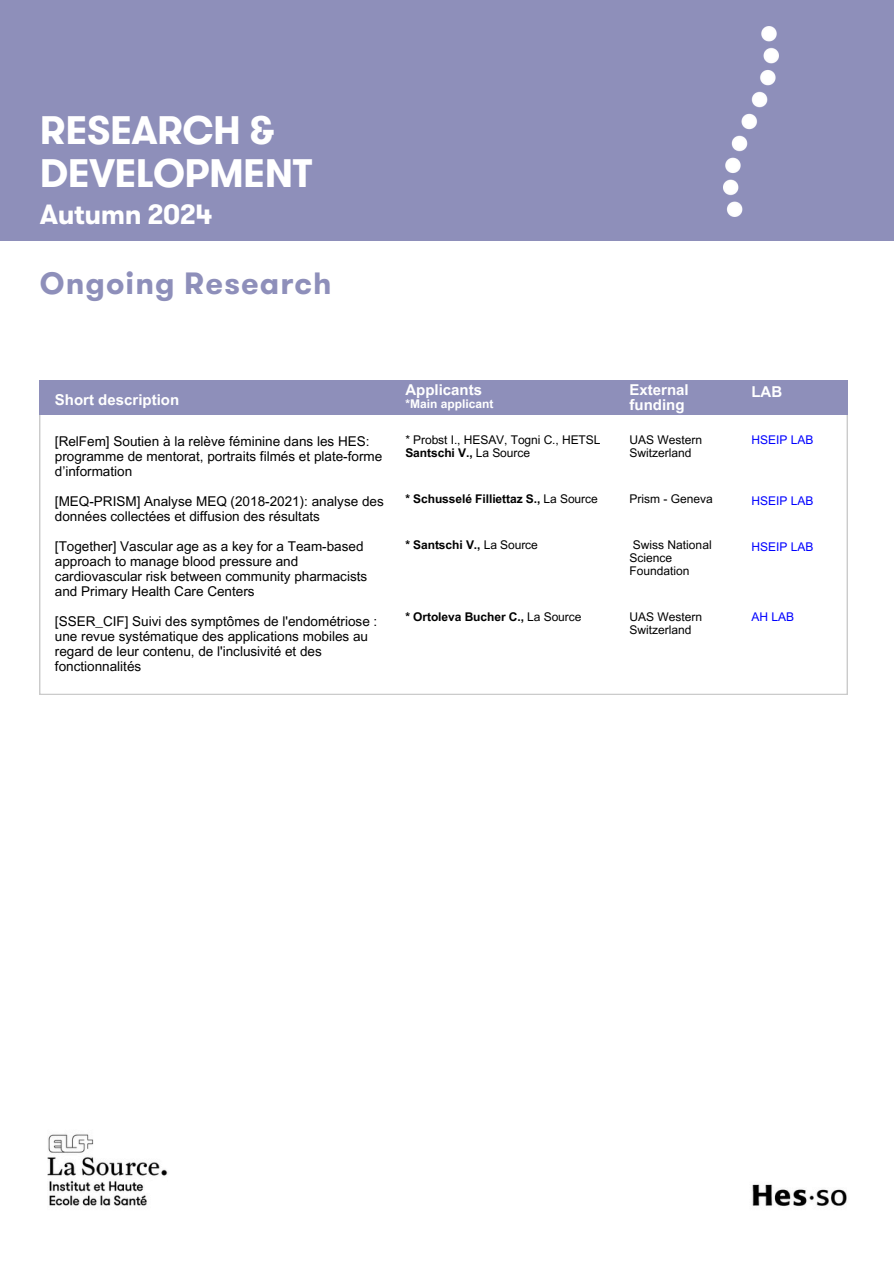
<style>
.page{position:relative;width:894px;height:1264px;background:#fff}
.page>*{position:absolute;margin:0;border:0;box-sizing:border-box;transform-origin:0 0}
.t1{font:700 39.75px/42.8px "GT Walsheim";letter-spacing:-.015em;color:#fff}
.t2{font:700 30.75px "GT Walsheim";letter-spacing:.035em;color:#8e8fba}
.t3{font:700 27.75px "GT Walsheim";letter-spacing:-.015em;color:#fff}
.t4{font:700 15px/14.7px "Arial MT Pro";color:#fff}
.t5{font:13.5px/15px "Arial MT Pro";color:#000}
.t6{font:12px/13px "Arial MT Pro";color:#000}
.t7{font:700 12px "Arial MT Pro";letter-spacing:-.005em;color:#000}
.t8{font:12px "Arial MT Pro";color:#00f}
.t9{font:700 12px "Arial MT Pro";color:#fff}
.s1{font-weight:700}
.s2{font-weight:400}
</style>
<div class="page">
<img style="left:47px;top:1134px;width:800px;height:73px">
<div style="left:0;top:0;width:893px;height:240px;background:#8e8fba"></div>
<svg style="left:39px;top:415px;width:808px;height:280px"></svg>
<div style="left:39px;top:381px;width:808px;height:34px;background:#8e8fba"></div>
<img style="left:723px;top:27px;width:55px;height:190px">
<p class="t1" style="left:40px;top:112px;width:274px">RESEARCH &amp;<br>DEVELOPMENT</p>
<h6 class="t3" style="left:40px;top:203px;width:174px">Autumn 2024</h6>
<h6 class="t2" style="left:40px;top:271px;width:293px">Ongoing Research</h6>
<h6 class="t4" style="left:55px;top:394px;width:126px">Short description</h6>
<h1 class="t5" style="left:55px;top:435px;width:329px">[RelFem] Soutien à la relève féminine dans les HES: programme de mentorat, portraits filmés et plate-forme d’information</h1>
<h2 class="t5" style="left:55px;top:495px;width:330px">[MEQ-PRISM] Analyse MEQ (2018-2021): analyse des données collectées et diffusion des résultats</h2>
<p class="t5" style="left:55px;top:540px;width:314px">[Together] Vascular age as a key for a Team-based approach to manage blood pressure and cardiovascular risk between community pharmacists and Primary Health Care Centers</p>
<h2 class="t5" style="left:55px;top:615px;width:324px">[SSER_CIF] Suivi des symptômes de l'endométriose : une revue systématique des applications mobiles au regard de leur contenu, de l'inclusivité et des fonctionnalités</h2>
<h6 class="t4" style="left:405px;top:384px;width:78px">Applicants</h6>
<h5 class="t9" style="left:405px;top:399px;width:90px">*Main applicant</h5>
<h4 class="t6" style="left:405px;top:434px;width:196px">* Probst I., HESAV, Togni C., HETSL<br><span class="s1">Santschi V.,</span> La Source</h4>
<p class="t7" style="left:405px;top:494px;width:194px">* Schusselé Filliettaz S., <span class="s2">La Source</span></p>
<p class="t7" style="left:405px;top:540px;width:134px">* Santschi V., <span class="s2">La Source</span></p>
<h3 class="t7" style="left:405px;top:612px;width:177px">* Ortoleva Bucher C., <span class="s2">La Source</span></h3>
<h5 class="t4" style="left:629px;top:384px;width:61px">External funding</h5>
<h5 class="t4" style="left:751px;top:386px;width:32px">LAB</h5>
<h4 class="t6" style="left:629px;top:434px;width:74px">UAS Western<br>Switzerland</h4>
<p class="t6" style="left:629px;top:493px;width:85px">Prism - Geneva</p>
<p class="t6" style="left:629px;top:539px;width:84px">Swiss National<br>Science<br>Foundation</p>
<p class="t6" style="left:629px;top:611px;width:74px">UAS Western<br>Switzerland</p>
<p class="t8" style="left:751px;top:435px;width:64px">HSEIP LAB</p>
<p class="t8" style="left:751px;top:496px;width:64px">HSEIP LAB</p>
<p class="t8" style="left:751px;top:542px;width:64px">HSEIP LAB</p>
<p class="t8" style="left:751px;top:612px;width:44px">AH LAB</p>
</div>
